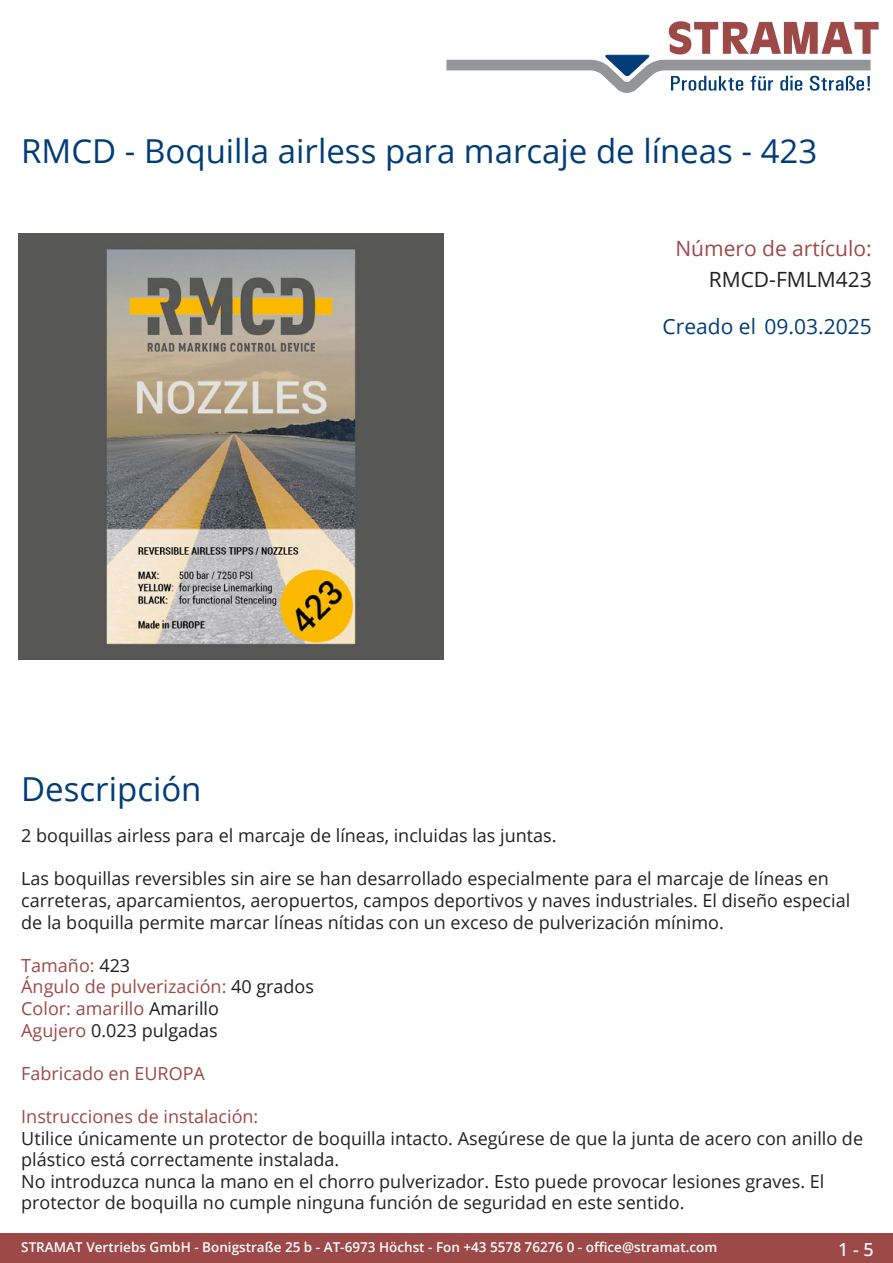
<style>
.page{position:relative;width:893px;height:1263px;background:#fff}
.page>*{position:absolute;margin:0;border:0;box-sizing:border-box;transform-origin:0 0}
.Produkttitel{font:33px "Open Sans";color:#003d78}
.Erstellungsdatum{font:21px "Open Sans";color:#003d78}
.TechDaten_Überschrif{font:21px "Open Sans";color:#9c4948}
.TechDaten_Inhalt{font:21px "Open Sans";color:#231f20}
.Beschreibung_Text{font:18px/21.6px "Open Sans";color:#231f20}
.Beschreibung_Text-2{font:18px/21.6px "Open Sans";color:#9c4948}
.t1{font:500 18px "Open Sans";color:#fff}
.t2{font:600 13.5px "Open Sans";color:#fff}
.s1{color:#231f20}
.s2{color:#9c4948}
</style>
<div class="page">
<div style="left:0;top:1233px;width:893px;height:30px;background:#9c4948"></div>
<svg style="left:446px;top:21px;width:433px;height:72px"></svg>
<img style="left:18px;top:234px;width:425px;height:425px">
<p class="Produkttitel" style="left:21px;top:128px;width:797px">RMCD - Boquilla airless para marcaje de líneas - 423</p>
<p class="TechDaten_Überschrif" style="left:675px;top:234px;width:198px">Número de artículo:</p>
<p class="TechDaten_Inhalt" style="left:709px;top:265px;width:164px">RMCD-FMLM423</p>
<p class="Erstellungsdatum" style="left:663px;top:312px;width:211px">Creado el 09.03.2025</p>
<p class="Produkttitel" style="left:21px;top:766px;width:182px">Descripción</p>
<p class="Beschreibung_Text" style="left:21px;top:824px;width:537px">2 boquillas airless para el marcaje de líneas, incluidas las juntas.</p>
<p class="Beschreibung_Text" style="left:21px;top:867px;width:830px">Las boquillas reversibles sin aire se han desarrollado especialmente para el marcaje de líneas en carreteras, aparcamientos, aeropuertos, campos deportivos y naves industriales. El diseño especial de la boquilla permite marcar líneas nítidas con un exceso de pulverización mínimo.</p>
<p class="Beschreibung_Text-2" style="left:21px;top:954px;width:294px">Tamaño: <span class="s1">423<br></span>Ángulo de pulverización: <span class="s1">40 grados<br></span>Color: amarillo <span class="s1">Amarillo<br></span>Agujero <span class="s1">0.023 pulgadas</span></p>
<p class="Beschreibung_Text-2" style="left:21px;top:1062px;width:185px">Fabricado en EUROPA</p>
<p class="Beschreibung_Text" style="left:21px;top:1105px;width:843px"><span class="s2">Instrucciones de instalación:<br></span>Utilice únicamente un protector de boquilla intacto. Asegúrese de que la junta de acero con anillo de plástico está correctamente instalada.<br>No introduzca nunca la mano en el chorro pulverizador. Esto puede provocar lesiones graves. El protector de boquilla no cumple ninguna función de seguridad en este sentido.</p>
<p class="t2" style="left:21px;top:1238px;width:698px">STRAMAT Vertriebs GmbH - Bonigstraße 25 b - AT-6973 Höchst - Fon +43 5578 76276 0 - office@stramat.com</p>
<p class="t1" style="left:838px;top:1237px;width:37px">1 - 5</p>
</div>
